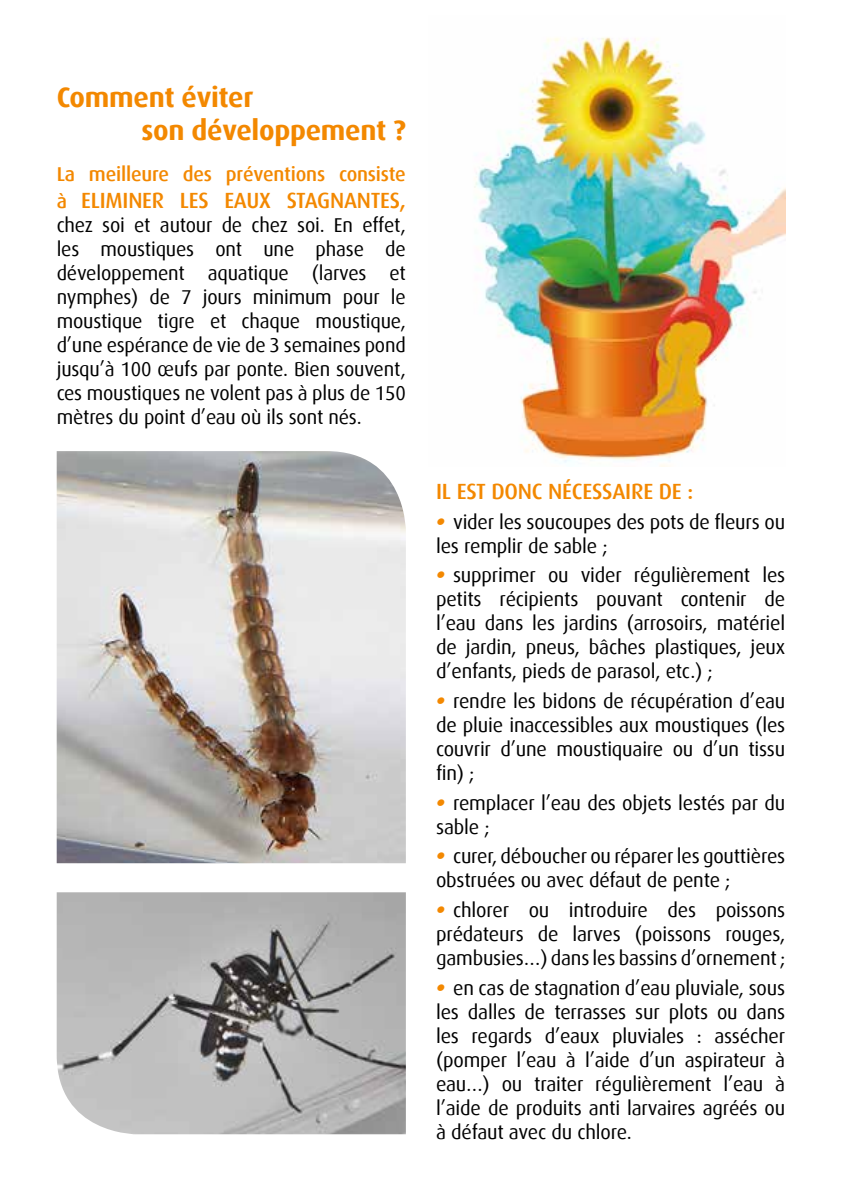
<style>
.page{position:relative;width:842px;height:1191px;background:#fff}
.page>*{position:absolute;margin:0;border:0;box-sizing:border-box;transform-origin:0 0}
.t1{font:700 28px/33.6px "Dax";letter-spacing:-.01em;color:#f38800}
.t2{font:500 22px "Dax";letter-spacing:-.01em;color:#f38800}
.t3{font:20px/24px "Dax";letter-spacing:-.01em;color:#000;text-align:justify}
.t4{font:500 20px "Dax";letter-spacing:-.01em;color:#f38800}
.s1{font-size:20px}
.s2{font-weight:800;font-style:italic;color:#f38800}
</style>
<div class="page">
<img style="left:474px;top:37px;width:311px;height:430px">
<img style="left:57px;top:451px;width:349px;height:412px">
<img style="left:57px;top:892px;width:349px;height:242px">
<h1 class="t1" style="left:142px;top:80px;width:266px;text-indent:-85px">Comment éviter<br>son développement ?</h1>
<p class="t4" style="left:57px;top:163px;width:351px">La meilleure des préventions consiste</p>
<p class="t2" style="left:57px;top:188px;width:351px"><span class="s1">à</span> ELIMINER LES EAUX STAGNANTES,</p>
<p class="t3" style="left:57px;top:213px;width:351px">chez soi et autour de chez soi. En effet, les moustiques ont une phase de développement aquatique (larves et nymphes) de 7 jours minimum pour le moustique tigre et chaque moustique, d’une espérance de vie de 3 semaines pond jusqu’à 100 œufs par ponte. Bien souvent, ces moustiques ne volent pas à plus de 150 mètres du point d’eau où ils sont nés.</p>
<p class="t2" style="left:436px;top:479px;width:259px">IL EST DONC NÉCESSAIRE DE :</p>
<p class="t3" style="left:436px;top:510px;width:351px"><span class="s2">•</span> vider les soucoupes des pots de fleurs ou les remplir de sable ;</p>
<p class="t3" style="left:436px;top:563px;width:351px"><span class="s2">•</span> supprimer ou vider régulièrement les petits récipients pouvant contenir de l’eau dans les jardins (arrosoirs, matériel de jardin, pneus, bâches plastiques, jeux d’enfants, pieds de parasol, etc.) ;</p>
<p class="t3" style="left:436px;top:689px;width:351px"><span class="s2">•</span> rendre les bidons de récupération d’eau de pluie inaccessibles aux moustiques (les couvrir d’une moustiquaire ou d’un tissu fin) ;</p>
<p class="t3" style="left:436px;top:791px;width:351px"><span class="s2">•</span> remplacer l’eau des objets lestés par du sable ;</p>
<p class="t3" style="left:436px;top:844px;width:351px"><span class="s2">•</span> curer, déboucher ou réparer les gouttières obstruées ou avec défaut de pente ;</p>
<p class="t3" style="left:436px;top:898px;width:351px"><span class="s2">•</span> chlorer ou introduire des poissons prédateurs de larves (poissons rouges, gambusies…) dans les bassins d’ornement ;</p>
<p class="t3" style="left:436px;top:976px;width:351px"><span class="s2">•</span> en cas de stagnation d’eau pluviale, sous les dalles de terrasses sur plots ou dans les regards d’eaux pluviales : assécher (pomper l’eau à l’aide d’un aspirateur à eau…) ou traiter régulièrement l’eau à l’aide de produits anti larvaires agréés ou à défaut avec du chlore.</p>
</div>
